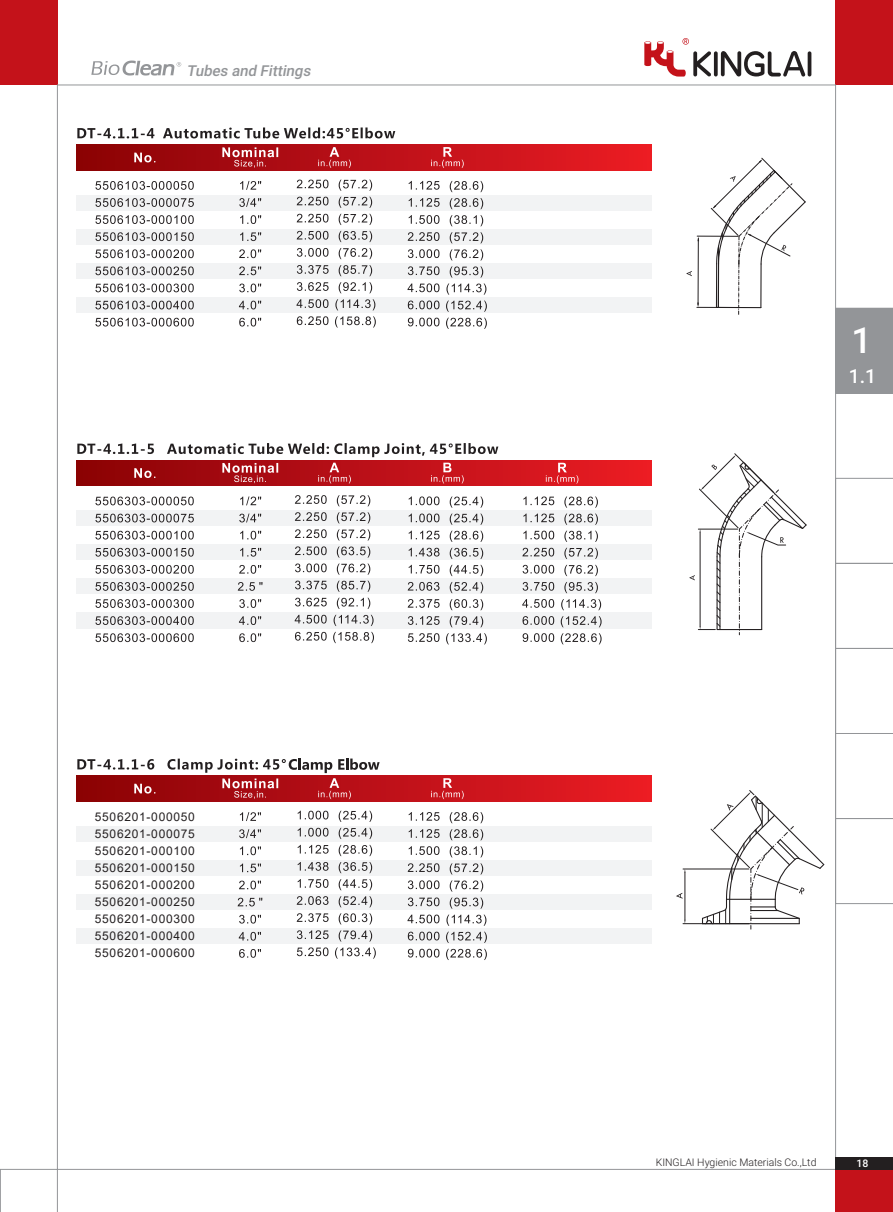
<style>
.page{position:relative;width:893px;height:1212px;background:#fff}
.page>*{position:absolute;margin:0;border:0;box-sizing:border-box;transform-origin:0 0}
.t1{font:500 36px "Roboto";color:#fff}
.t2{font:500 19.5px "Roboto";color:#fff}
.t3{font:italic 500 15px "Roboto";color:#939598}
.不带符号_9pt{font:12px "Arial";letter-spacing:.06em;color:#231f20}
.t4{font:300 10.5px "Roboto";color:#231f20}
.t5{font:500 10.5px "Roboto";color:#fff}
</style>
<div class="page">
<svg style="left:91px;top:61px;width:90px;height:15px"></svg>
<div style="left:836px;top:0;width:57px;height:85px;background:#c4121a"></div>
<div style="left:836px;top:1169px;width:57px;height:43px;background:#c4121a"></div>
<div style="left:0;top:0;width:57px;height:85px;background:#c4121a"></div>
<div style="left:836px;top:1156px;width:57px;height:13px;background:#231f20"></div>
<div style="left:836px;top:308px;width:57px;height:85px;background:#939598"></div>
<svg style="left:835px;top:478px;width:58px;height:426px"></svg>
<svg style="left:0;top:1169px;width:58px;height:43px"></svg>
<svg style="left:644px;top:38px;width:167px;height:39px"></svg>
<hr style="left:683px;top:869px;width:66px;height:1px;background:#231f20">
<hr style="left:683px;top:923px;width:66px;height:1px;background:#231f20">
<hr style="left:685px;top:873px;width:1px;height:47px;background:#231f20">
<svg style="left:676px;top:893px;width:7px;height:6px"></svg>
<svg style="left:701px;top:790px;width:124px;height:139px"></svg>
<svg style="left:689px;top:453px;width:118px;height:182px"></svg>
<hr style="left:697px;top:236px;width:41px;height:1px;background:#231f20">
<hr style="left:697px;top:307px;width:40px;height:1px;background:#231f20">
<hr style="left:698px;top:238px;width:1px;height:67px;background:#231f20">
<svg style="left:686px;top:271px;width:6px;height:5px"></svg>
<svg style="left:710px;top:157px;width:96px;height:157px"></svg>
<div style="left:76px;top:194px;width:575px;height:17px;background:#f2f3f4"></div>
<div style="left:76px;top:228px;width:575px;height:17px;background:#f2f3f4"></div>
<div style="left:76px;top:262px;width:575px;height:17px;background:#f2f3f4"></div>
<div style="left:76px;top:296px;width:575px;height:17px;background:#f2f3f4"></div>
<svg style="left:77px;top:127px;width:318px;height:11px"></svg>
<svg style="left:76px;top:145px;width:575px;height:25px;background:#bc0f16"></svg>
<svg style="left:134px;top:153px;width:21px;height:9px"></svg>
<svg style="left:222px;top:147px;width:56px;height:21px"></svg>
<svg style="left:318px;top:147px;width:33px;height:21px"></svg>
<svg style="left:95px;top:181px;width:99px;height:145px"></svg>
<svg style="left:239px;top:181px;width:22px;height:145px"></svg>
<svg style="left:431px;top:147px;width:33px;height:21px"></svg>
<svg style="left:296px;top:180px;width:33px;height:145px"></svg>
<svg style="left:335px;top:180px;width:41px;height:148px"></svg>
<svg style="left:407px;top:181px;width:33px;height:145px"></svg>
<svg style="left:446px;top:181px;width:41px;height:148px"></svg>
<div style="left:76px;top:510px;width:575px;height:17px;background:#f2f3f4"></div>
<div style="left:76px;top:544px;width:575px;height:17px;background:#f2f3f4"></div>
<div style="left:76px;top:578px;width:575px;height:17px;background:#f2f3f4"></div>
<div style="left:76px;top:612px;width:575px;height:17px;background:#f2f3f4"></div>
<svg style="left:77px;top:443px;width:421px;height:14px"></svg>
<div style="left:76px;top:460px;width:575px;height:26px;background:linear-gradient(to right,#8a0206,#eb1f27)"></div>
<svg style="left:134px;top:468px;width:21px;height:10px"></svg>
<svg style="left:222px;top:463px;width:56px;height:20px"></svg>
<svg style="left:318px;top:463px;width:33px;height:21px"></svg>
<svg style="left:95px;top:497px;width:99px;height:145px"></svg>
<svg style="left:238px;top:496px;width:24px;height:146px"></svg>
<svg style="left:431px;top:463px;width:33px;height:21px"></svg>
<svg style="left:546px;top:463px;width:32px;height:21px"></svg>
<svg style="left:295px;top:495px;width:32px;height:146px"></svg>
<svg style="left:333px;top:495px;width:41px;height:148px"></svg>
<svg style="left:408px;top:496px;width:32px;height:146px"></svg>
<svg style="left:446px;top:496px;width:41px;height:148px"></svg>
<svg style="left:522px;top:496px;width:32px;height:146px"></svg>
<svg style="left:561px;top:496px;width:41px;height:148px"></svg>
<div style="left:76px;top:825px;width:575px;height:17px;background:#f2f3f4"></div>
<div style="left:76px;top:859px;width:575px;height:17px;background:#f2f3f4"></div>
<div style="left:76px;top:893px;width:575px;height:17px;background:#f2f3f4"></div>
<div style="left:76px;top:927px;width:575px;height:17px;background:#f2f3f4"></div>
<svg style="left:76px;top:776px;width:575px;height:25px;background:#d0151c"></svg>
<svg style="left:431px;top:778px;width:33px;height:21px"></svg>
<svg style="left:297px;top:811px;width:32px;height:145px"></svg>
<svg style="left:335px;top:811px;width:41px;height:148px"></svg>
<svg style="left:407px;top:812px;width:33px;height:145px"></svg>
<svg style="left:446px;top:812px;width:41px;height:148px"></svg>
<svg style="left:238px;top:812px;width:24px;height:146px"></svg>
<svg style="left:77px;top:758px;width:303px;height:41px"></svg>
<p class="t3" style="left:186px;top:60px;width:129px">Tubes and Fittings</p>
<p class="不带符号_9pt" style="left:95px;top:809px;width:102px">5506201-000050</p>
<p class="不带符号_9pt" style="left:95px;top:826px;width:102px">5506201-000075</p>
<p class="不带符号_9pt" style="left:95px;top:843px;width:102px">5506201-000100</p>
<p class="不带符号_9pt" style="left:95px;top:860px;width:102px">5506201-000150</p>
<p class="不带符号_9pt" style="left:95px;top:877px;width:102px">5506201-000200</p>
<p class="不带符号_9pt" style="left:95px;top:894px;width:102px">5506201-000250</p>
<p class="不带符号_9pt" style="left:95px;top:911px;width:102px">5506201-000300</p>
<p class="不带符号_9pt" style="left:95px;top:928px;width:102px">5506201-000400</p>
<p class="不带符号_9pt" style="left:95px;top:945px;width:102px">5506201-000600</p>
<h1 class="t1" style="left:851px;top:315px;width:22px">1</h1>
<h2 class="t2" style="left:849px;top:362px;width:29px">1.1</h2>
<p class="t4" style="left:656px;top:1154px;width:162px">KINGLAI Hygienic Materials Co.,Ltd</p>
<p class="t5" style="left:856px;top:1156px;width:13px">18</p>
</div>
